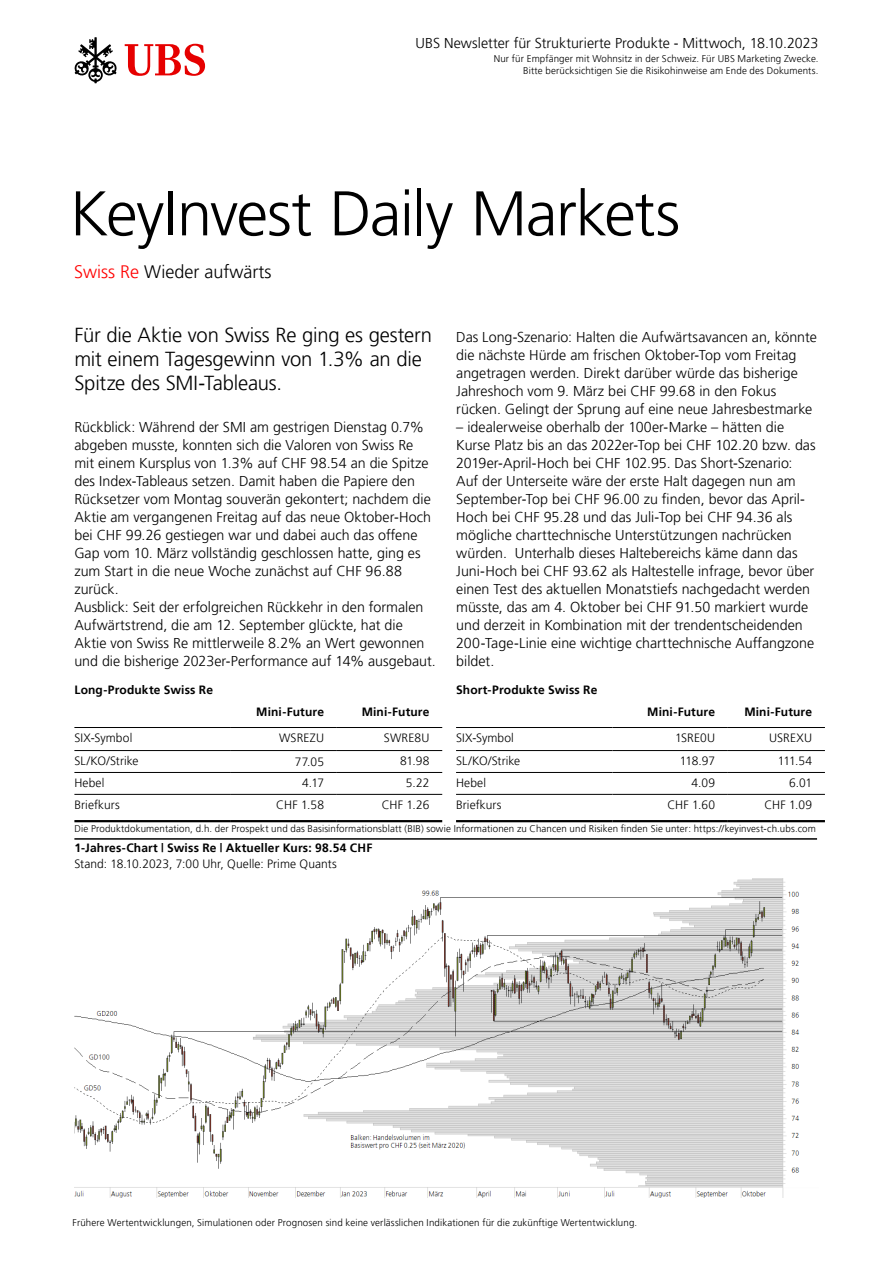
<style>
.page{position:relative;width:893px;height:1263px;background:#fff}
.page>*{position:absolute;margin:0;border:0;box-sizing:border-box;transform-origin:0 0}
.t1{font:300 63px "Frutiger 45";letter-spacing:-.02em;color:#000}
.t2{font:300 20.25px/24px "Frutiger 45";letter-spacing:-.01em;color:#000}
.t3{font:300 18px "Frutiger 45";color:#000}
.t4{font:300 14.25px/18px "Frutiger 45";color:#000}
.t5{font:300 12px "Frutiger 45";letter-spacing:.01em;color:#000}
.t6{font:300 12px "Frutiger 45";letter-spacing:.01em;color:#000}
.t7{font:300 9.75px/12px "Frutiger 45";letter-spacing:.015em;color:#000;text-align:right}
.s1{color:#f00}
</style>
<div class="page">
<svg style="left:125px;top:44px;width:80px;height:32px"></svg>
<svg style="left:74px;top:37px;width:43px;height:46px"></svg>
<img style="left:74px;top:878px;width:726px;height:319px">
<hr style="left:337px;top:750px;width:105px;height:1px;background:#000">
<hr style="left:74px;top:727px;width:157px;height:1px;background:#000">
<hr style="left:231px;top:727px;width:106px;height:1px;background:#000">
<hr style="left:337px;top:727px;width:105px;height:1px;background:#000">
<hr style="left:74px;top:750px;width:157px;height:1px;background:#000">
<hr style="left:231px;top:750px;width:106px;height:1px;background:#000">
<hr style="left:231px;top:772px;width:106px;height:1px;background:#000">
<hr style="left:74px;top:772px;width:157px;height:1px;background:#000">
<hr style="left:337px;top:772px;width:105px;height:1px;background:#000">
<hr style="left:74px;top:794px;width:157px;height:1px;background:#000">
<hr style="left:231px;top:794px;width:106px;height:1px;background:#000">
<hr style="left:337px;top:794px;width:105px;height:1px;background:#000">
<hr style="left:74px;top:820px;width:157px;height:2px;background:#000">
<hr style="left:231px;top:820px;width:106px;height:2px;background:#000">
<hr style="left:337px;top:820px;width:105px;height:2px;background:#000">
<hr style="left:612px;top:750px;width:116px;height:1px;background:#000">
<hr style="left:456px;top:727px;width:156px;height:1px;background:#000">
<hr style="left:612px;top:727px;width:116px;height:1px;background:#000">
<hr style="left:728px;top:727px;width:97px;height:1px;background:#000">
<hr style="left:456px;top:750px;width:156px;height:1px;background:#000">
<hr style="left:728px;top:750px;width:97px;height:1px;background:#000">
<hr style="left:456px;top:772px;width:156px;height:1px;background:#000">
<hr style="left:612px;top:772px;width:116px;height:1px;background:#000">
<hr style="left:728px;top:772px;width:97px;height:1px;background:#000">
<hr style="left:456px;top:794px;width:156px;height:1px;background:#000">
<hr style="left:612px;top:794px;width:116px;height:1px;background:#000">
<hr style="left:728px;top:794px;width:97px;height:1px;background:#000">
<hr style="left:456px;top:820px;width:156px;height:2px;background:#000">
<hr style="left:612px;top:820px;width:116px;height:2px;background:#000">
<hr style="left:728px;top:820px;width:97px;height:2px;background:#000">
<hr style="left:74px;top:838px;width:743px;height:2px;background:#000">
<p class="t4" style="left:415px;top:34px;width:405px">UBS Newsletter für Strukturierte Produkte - Mittwoch, 18.10.2023</p>
<p class="t7" style="left:494px;top:53px;width:326px">Nur für Empfänger mit Wohnsitz in der Schweiz. Für UBS Marketing Zwecke.<br>Bitte berücksichtigen Sie die Risikohinweise am Ende des Dokuments.</p>
<h1 class="t1" style="left:70px;top:177px;width:612px">KeyInvest Daily Markets</h1>
<p class="t3" style="left:74px;top:261px;width:199px"><span class="s1">Swiss Re</span> Wieder aufwärts</p>
<h2 class="t2" style="left:74px;top:323px;width:359px">Für die Aktie von Swiss Re ging es gestern mit einem Tagesgewinn von 1.3% an die<br>Spitze des SMI-Tableaus.</h2>
<p class="t4" style="left:74px;top:418px;width:363px">Rückblick: Während der SMI am gestrigen Dienstag 0.7% abgeben musste, konnten sich die Valoren von Swiss Re mit einem Kursplus von 1.3% auf CHF 98.54 an die Spitze des Index-Tableaus setzen. Damit haben die Papiere den Rücksetzer vom Montag souverän gekontert; nachdem die Aktie am vergangenen Freitag auf das neue Oktober-Hoch bei CHF 99.26 gestiegen war und dabei auch das offene Gap vom 10. März vollständig geschlossen hatte, ging es zum Start in die neue Woche zunächst auf CHF 96.88 zurück.<br>Ausblick: Seit der erfolgreichen Rückkehr in den formalen Aufwärtstrend, die am 12. September glückte, hat die Aktie von Swiss Re mittlerweile 8.2% an Wert gewonnen und die bisherige 2023er-Performance auf 14% ausgebaut.</p>
<p class="t6" style="left:256px;top:704px;width:69px">Mini-Future</p>
<p class="t6" style="left:362px;top:704px;width:69px">Mini-Future</p>
<p class="t5" style="left:74px;top:731px;width:59px">SIX-Symbol</p>
<p class="t5" style="left:279px;top:731px;width:47px">WSREZU</p>
<p class="t5" style="left:384px;top:731px;width:47px">SWRE8U</p>
<p class="t5" style="left:74px;top:754px;width:66px">SL/KO/Strike</p>
<p class="t5" style="left:295px;top:755px;width:31px">77.05</p>
<p class="t5" style="left:400px;top:754px;width:31px">81.98</p>
<p class="t5" style="left:74px;top:776px;width:32px">Hebel</p>
<p class="t5" style="left:302px;top:776px;width:23px">4.17</p>
<p class="t5" style="left:406px;top:776px;width:25px">5.22</p>
<p class="t5" style="left:74px;top:797px;width:47px">Briefkurs</p>
<p class="t5" style="left:276px;top:797px;width:49px">CHF 1.58</p>
<p class="t5" style="left:382px;top:797px;width:49px">CHF 1.26</p>
<p class="t4" style="left:456px;top:328px;width:362px">Das Long-Szenario: Halten die Aufwärtsavancen an, könnte die nächste Hürde am frischen Oktober-Top vom Freitag angetragen werden. Direkt darüber würde das bisherige Jahreshoch vom 9. März bei CHF 99.68 in den Fokus rücken. Gelingt der Sprung auf eine neue Jahresbestmarke</p>
<p class="t4" style="left:456px;top:418px;width:361px">– idealerweise oberhalb der 100er-Marke – hätten die Kurse Platz bis an das 2022er-Top bei CHF 102.20 bzw. das 2019er-April-Hoch bei CHF 102.95. Das Short-Szenario:<br>Auf der Unterseite wäre der erste Halt dagegen nun am September-Top bei CHF 96.00 zu finden, bevor das April-Hoch bei CHF 95.28 und das Juli-Top bei CHF 94.36 als mögliche charttechnische Unterstützungen nachrücken würden. Unterhalb dieses Haltebereichs käme dann das Juni-Hoch bei CHF 93.62 als Haltestelle infrage, bevor über einen Test des aktuellen Monatstiefs nachgedacht werden müsste, das am 4. Oktober bei CHF 91.50 markiert wurde und derzeit in Kombination mit der trendentscheidenden 200-Tage-Linie eine wichtige charttechnische Auffangzone bildet.</p>
<p class="t6" style="left:74px;top:682px;width:140px">Long-Produkte Swiss Re</p>
<p class="t6" style="left:456px;top:682px;width:143px">Short-Produkte Swiss Re</p>
<p class="t6" style="left:647px;top:704px;width:69px">Mini-Future</p>
<p class="t6" style="left:744px;top:704px;width:69px">Mini-Future</p>
<p class="t5" style="left:456px;top:731px;width:59px">SIX-Symbol</p>
<p class="t5" style="left:675px;top:731px;width:42px">1SRE0U</p>
<p class="t5" style="left:769px;top:731px;width:45px">USREXU</p>
<p class="t5" style="left:456px;top:754px;width:66px">SL/KO/Strike</p>
<p class="t5" style="left:680px;top:754px;width:37px">118.97</p>
<p class="t5" style="left:778px;top:754px;width:36px">111.54</p>
<p class="t5" style="left:456px;top:776px;width:32px">Hebel</p>
<p class="t5" style="left:691px;top:776px;width:25px">4.09</p>
<p class="t5" style="left:789px;top:776px;width:25px">6.01</p>
<p class="t5" style="left:456px;top:797px;width:47px">Briefkurs</p>
<p class="t5" style="left:667px;top:797px;width:49px">CHF 1.60</p>
<p class="t5" style="left:764px;top:797px;width:49px">CHF 1.09</p>
<p class="t7" style="left:74px;top:822px;width:743px">Die Produktdokumentation, d.h. der Prospekt und das Basisinformationsblatt (BIB) sowie Informationen zu Chancen und Risiken finden Sie unter: https://keyinvest-ch.ubs.com</p>
<p class="t6" style="left:74px;top:841px;width:299px">1-Jahres-Chart | Swiss Re | Aktueller Kurs: 98.54 CHF</p>
<p class="t5" style="left:74px;top:857px;width:264px">Stand: 18.10.2023, 7:00 Uhr, Quelle: Prime Quants</p>
<p class="t7" style="left:73px;top:1216px;width:566px">Frühere Wertentwicklungen, Simulationen oder Prognosen sind keine verlässlichen Indikationen für die zukünftige Wertentwicklung.</p>
</div>
